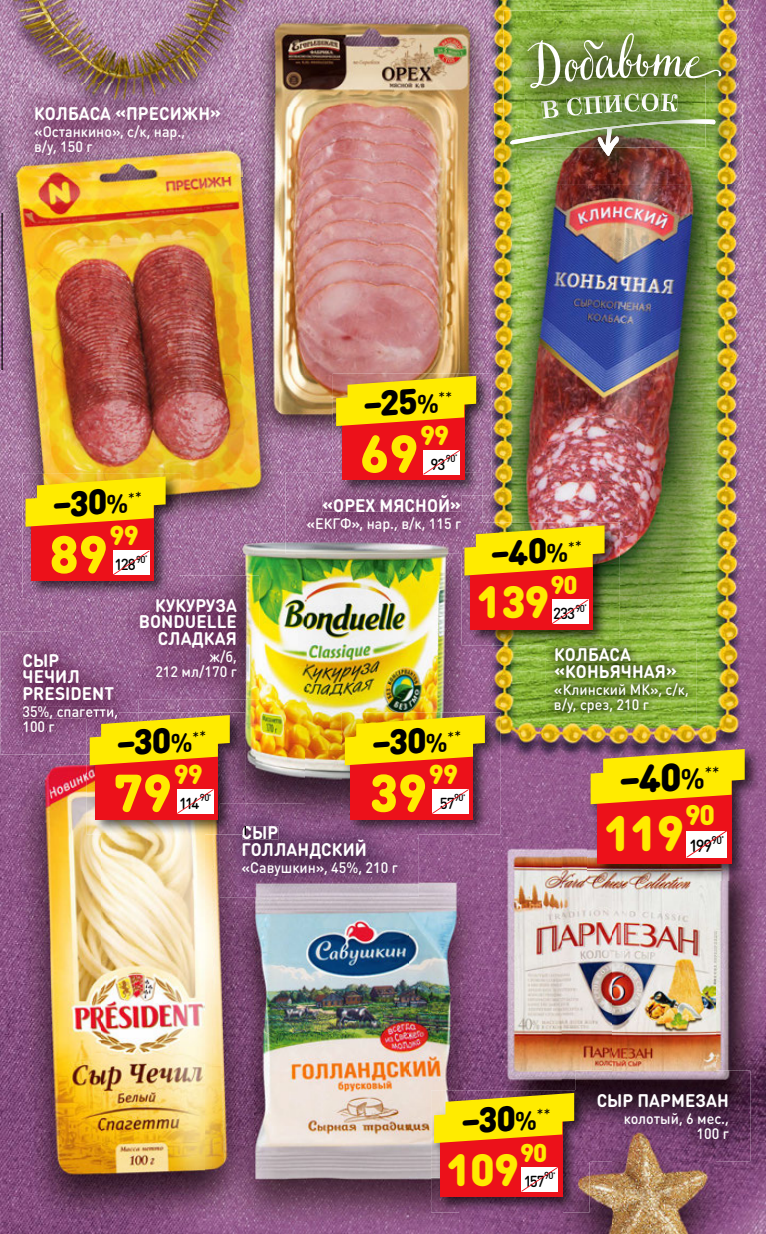
<style>
.page{position:relative;width:766px;height:1234px;background:#fff}
.page>*{position:absolute;margin:0;border:0;box-sizing:border-box;transform-origin:0 0}
.t1{font:900 52.2px "DIN Round Pro";color:#ffeb00}
.t2{font:900 49.05px "DIN Round Pro";color:#ffeb00}
.t3{font:900 44.7px "DIN Round Pro";color:#ffeb00}
.t4{font:900 38.7px "DIN Round Pro";color:#000}
.t5{font:900 35.25px "DIN Round Pro";color:#000}
.t6{font:900 28.05px "DIN Round Pro";color:#ffeb00}
.t7{font:900 27px "DIN Round Pro";letter-spacing:-.03em;color:#ffeb00}
.t8{font:900 25.5px "DIN Round Pro";color:#ffeb00}
.t9{font:700 18px/16.5px "DIN Round Pro";letter-spacing:.005em;color:#fff;scale:.95 1}
.t10{font:500 17.4px "DIN Round Pro";color:#000;scale:.95 1}
.t11{font:500 15.75px "DIN Round Pro";color:#000;scale:.95 1}
.t12{font:500 15px/15px "DIN Round Pro";color:#fff;scale:.95 1}
.t13{font:500 11.1px "DIN Round Pro";color:#000;scale:.95 1}
.t14{font:500 10.05px "DIN Round Pro";letter-spacing:-.065em;color:#000;scale:.95 1}
.s1{font-weight:700;font-size:26.25px}
.s2{font-weight:700;font-size:28.95px}
</style>
<div class="page">
<img style="left:0;top:0;width:510px;height:107px">
<img style="left:510px;top:0;width:255px;height:53px">
<img style="left:715px;top:53px;width:50px;height:1180px">
<img style="left:0;top:107px;width:50px;height:1126px">
<img style="left:204px;top:107px;width:306px;height:268px">
<img style="left:50px;top:177px;width:154px;height:305px">
<img style="left:510px;top:184px;width:205px;height:352px">
<img style="left:203px;top:375px;width:130px;height:107px">
<img style="left:460px;top:375px;width:51px;height:714px">
<img style="left:181px;top:482px;width:125px;height:107px">
<img style="left:306px;top:553px;width:154px;height:197px">
<img style="left:619px;top:536px;width:96px;height:107px">
<img style="left:50px;top:596px;width:67px;height:35px">
<img style="left:255px;top:589px;width:51px;height:214px">
<img style="left:510px;top:645px;width:51px;height:444px">
<img style="left:664px;top:643px;width:51px;height:102px">
<img style="left:139px;top:699px;width:116px;height:51px">
<img style="left:561px;top:721px;width:103px;height:29px">
<img style="left:50px;top:754px;width:52px;height:479px">
<img style="left:204px;top:750px;width:51px;height:483px">
<img style="left:306px;top:750px;width:36px;height:53px">
<img style="left:561px;top:750px;width:51px;height:483px">
<img style="left:102px;top:834px;width:102px;height:399px">
<img style="left:409px;top:834px;width:51px;height:399px">
<img style="left:255px;top:897px;width:154px;height:336px">
<img style="left:612px;top:880px;width:103px;height:190px">
<img style="left:612px;top:1160px;width:103px;height:73px">
<img style="left:459px;top:1211px;width:103px;height:22px">
<img style="left:494px;top:103px;width:248px;height:81px">
<img style="left:509px;top:119px;width:206px;height:37px">
<img style="left:524px;top:119px;width:181px;height:28px">
<img style="left:503px;top:10px;width:245px;height:109px">
<img style="left:503px;top:103px;width:239px;height:16px">
<img style="left:541px;top:100px;width:17px;height:3px">
<img style="left:541px;top:103px;width:17px;height:16px">
<img style="left:566px;top:97px;width:16px;height:6px">
<img style="left:566px;top:103px;width:16px;height:13px">
<img style="left:583px;top:95px;width:38px;height:8px">
<img style="left:583px;top:103px;width:38px;height:11px">
<img style="left:624px;top:93px;width:15px;height:10px">
<img style="left:624px;top:103px;width:15px;height:9px">
<img style="left:641px;top:93px;width:17px;height:10px">
<img style="left:641px;top:103px;width:17px;height:8px">
<img style="left:660px;top:93px;width:17px;height:10px">
<img style="left:660px;top:103px;width:17px;height:9px">
<img style="left:0;top:214px;width:3px;height:156px">
<img style="left:575px;top:1070px;width:175px;height:90px">
<img style="left:220px;top:803px;width:198px;height:94px">
<img style="left:242px;top:826px;width:36px;height:13px">
<img style="left:545px;top:639px;width:151px;height:82px">
<img style="left:285px;top:472px;width:197px;height:81px">
<img style="left:323px;top:495px;width:138px;height:16px">
<img style="left:307px;top:517px;width:154px;height:14px">
<img style="left:117px;top:575px;width:142px;height:124px">
<img style="left:12px;top:84px;width:230px;height:93px">
<img style="left:0;top:631px;width:139px;height:123px">
<img style="left:117px;top:631px;width:22px;height:68px">
<img style="left:23px;top:706px;width:95px;height:12px">
<img style="left:87px;top:712px;width:158px;height:122px">
<img style="left:220px;top:803px;width:25px;height:31px">
<svg style="left:242px;top:826px;width:3px;height:8px"></svg>
<img style="left:87px;top:712px;width:52px;height:42px">
<img style="left:87px;top:712px;width:31px;height:6px">
<div style="left:95px;top:741px;width:123px;height:78px;background:#ec111a"></div>
<svg style="left:90px;top:715px;width:140px;height:50px;background:#eac315"></svg>
<svg style="left:177px;top:789px;width:36px;height:24px"></svg>
<img style="left:333px;top:373px;width:158px;height:122px">
<img style="left:333px;top:472px;width:149px;height:23px">
<img style="left:333px;top:495px;width:128px;height:1px">
<div style="left:342px;top:402px;width:122px;height:78px;background:#ec111a"></div>
<svg style="left:336px;top:376px;width:140px;height:50px;background:#efc610"></svg>
<svg style="left:423px;top:450px;width:37px;height:24px"></svg>
<img style="left:342px;top:712px;width:158px;height:122px">
<img style="left:342px;top:803px;width:76px;height:31px">
<div style="left:350px;top:741px;width:123px;height:78px;background:#ec111a"></div>
<svg style="left:345px;top:715px;width:140px;height:50px;background:#f2cb09"></svg>
<svg style="left:432px;top:789px;width:36px;height:24px"></svg>
<img style="left:23px;top:473px;width:158px;height:123px">
<img style="left:117px;top:575px;width:64px;height:21px">
<div style="left:31px;top:503px;width:123px;height:78px;background:#ec111a"></div>
<svg style="left:26px;top:476px;width:139px;height:50px;background:#f1cc0e"></svg>
<svg style="left:113px;top:550px;width:36px;height:25px"></svg>
<img style="left:461px;top:522px;width:158px;height:123px">
<img style="left:545px;top:639px;width:74px;height:6px">
<img style="left:461px;top:522px;width:21px;height:31px">
<div style="left:470px;top:552px;width:122px;height:77px;background:#ec111a"></div>
<img style="left:464px;top:525px;width:140px;height:50px">
<svg style="left:552px;top:599px;width:36px;height:24px"></svg>
<img style="left:587px;top:745px;width:174px;height:135px">
<div style="left:597px;top:778px;width:134px;height:85px;background:#ec111a"></div>
<svg style="left:590px;top:748px;width:154px;height:56px;background:#e5be15"></svg>
<svg style="left:686px;top:831px;width:40px;height:26px"></svg>
<img style="left:431px;top:1089px;width:158px;height:122px">
<img style="left:575px;top:1089px;width:14px;height:71px">
<div style="left:440px;top:1119px;width:122px;height:77px;background:#ec111a"></div>
<svg style="left:434px;top:1092px;width:140px;height:50px;background:#e8c515"></svg>
<svg style="left:521px;top:1167px;width:37px;height:24px"></svg>
<svg style="left:518px;top:32px;width:205px;height:58px;background:#728c3b"></svg>
<p class="t9" style="left:34px;top:104px;width:198px">КОЛБАСА «ПРЕСИЖН»</p>
<p class="t12" style="left:34px;top:123px;width:160px">«Останкино», с/к, нар., в/у, 150 г</p>
<h3 class="t5" style="left:360px;top:378px;width:92px;rotate:-4deg">–25<span class="s1">%</span> <sup>**</sup></h3>
<h3 class="t5" style="left:50px;top:478px;width:92px;rotate:-4deg">–30<span class="s1">%</span> <sup>**</sup></h3>
<h3 class="t7" style="left:109px;top:514px;width:31px">99</h3>
<p class="t11" style="left:114px;top:554px;width:24px">128</p>
<h1 class="t1" style="left:50px;top:514px;width:60px">89</h1>
<p class="t14" style="left:136px;top:552px;width:14px">90<sup>*</sup></p>
<p class="t9" style="left:139px;top:596px;width:105px;text-align:right">КУКУРУЗА<br>BONDUELLE<br>СЛАДКАЯ</p>
<p class="t12" style="left:155px;top:648px;width:87px;text-align:right">ж/б,<br>212 мл/170 г</p>
<p class="t9" style="left:22px;top:651px;width:98px">СЫР<br>ЧЕЧИЛ<br>PRESIDENT</p>
<p class="t12" style="left:22px;top:703px;width:102px">35%, спагетти,<br>100 г</p>
<h3 class="t5" style="left:114px;top:717px;width:92px;rotate:-4deg">–30<span class="s1">%</span> <sup>**</sup></h3>
<h3 class="t7" style="left:174px;top:753px;width:31px">99</h3>
<p class="t11" style="left:179px;top:792px;width:23px">114</p>
<h1 class="t1" style="left:114px;top:753px;width:60px">79</h1>
<p class="t14" style="left:200px;top:790px;width:14px">90<sup>*</sup></p>
<h3 class="t7" style="left:420px;top:414px;width:31px">99</h3>
<p class="t11" style="left:430px;top:453px;width:17px">93</p>
<h1 class="t1" style="left:360px;top:414px;width:60px">69</h1>
<p class="t14" style="left:446px;top:451px;width:14px">90<sup>*</sup></p>
<p class="t9" style="left:322px;top:496px;width:148px">«ОРЕХ МЯСНОЙ»</p>
<p class="t12" style="left:306px;top:515px;width:164px">«ЕКГФ», нар., в/к, 115 г</p>
<h3 class="t5" style="left:369px;top:717px;width:92px;rotate:-4deg">–30<span class="s1">%</span> <sup>**</sup></h3>
<h3 class="t7" style="left:428px;top:753px;width:31px">99</h3>
<p class="t11" style="left:440px;top:792px;width:17px">57</p>
<h1 class="t1" style="left:369px;top:753px;width:60px">39</h1>
<p class="t14" style="left:454px;top:790px;width:14px">90<sup>*</sup></p>
<p class="t9" style="left:241px;top:823px;width:133px">СЫР<br>ГОЛЛАНДСКИЙ</p>
<p class="t12" style="left:241px;top:859px;width:166px">«Савушкин», 45%, 210 г</p>
<h3 class="t5" style="left:487px;top:527px;width:94px;rotate:-4deg">–40<span class="s1">%</span> <sup>**</sup></h3>
<h3 class="t8" style="left:550px;top:565px;width:29px">90</h3>
<p class="t11" style="left:553px;top:602px;width:25px">233</p>
<h3 class="t3" style="left:476px;top:568px;width:74px">139</h3>
<p class="t14" style="left:575px;top:601px;width:14px">90<sup>*</sup></p>
<p class="t9" style="left:554px;top:645px;width:131px">КОЛБАСА «КОНЬЯЧНАЯ»</p>
<p class="t12" style="left:554px;top:681px;width:143px">«Клинский МК», c/к, в/у, срез, 210 г</p>
<h3 class="t4" style="left:616px;top:751px;width:103px;rotate:-4deg">–40<span class="s2">%</span> <sup>**</sup></h3>
<h3 class="t6" style="left:685px;top:793px;width:32px">90</h3>
<p class="t10" style="left:689px;top:833px;width:26px">199</p>
<h2 class="t2" style="left:604px;top:796px;width:81px">119</h2>
<p class="t13" style="left:711px;top:832px;width:15px">90<sup>*</sup></p>
<h3 class="t5" style="left:458px;top:1094px;width:92px;rotate:-4deg">–30<span class="s1">%</span> <sup>**</sup></h3>
<h3 class="t8" style="left:520px;top:1132px;width:29px">90</h3>
<p class="t11" style="left:523px;top:1169px;width:24px">157</p>
<h3 class="t3" style="left:446px;top:1135px;width:74px">109</h3>
<p class="t14" style="left:544px;top:1168px;width:14px">90<sup>*</sup></p>
<p class="t9" style="left:596px;top:1090px;width:141px">СЫР ПАРМЕЗАН</p>
<p class="t12" style="left:623px;top:1110px;width:112px;text-align:right">колотый, 6 мес.,<br>100 г</p>
</div>
